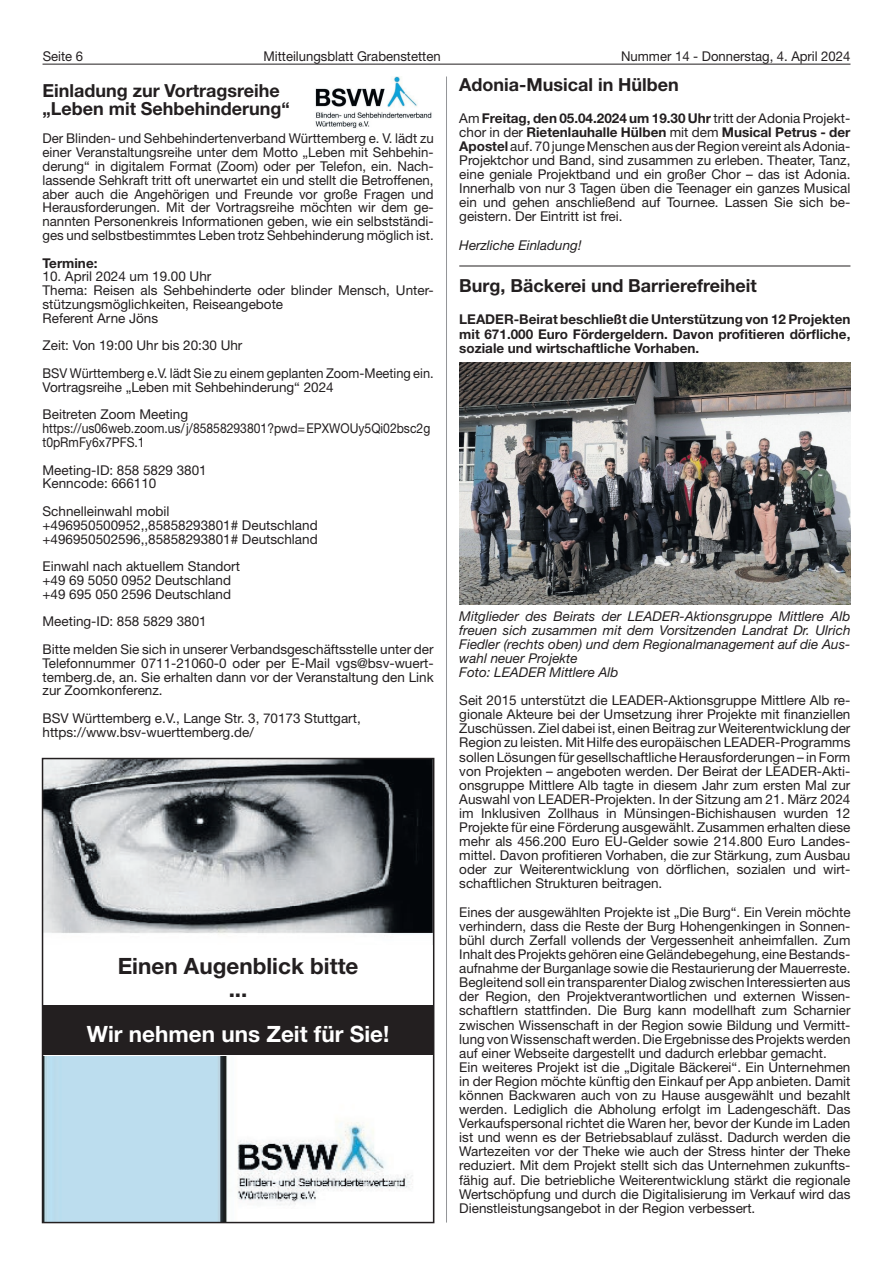
<style>
.page{position:relative;width:893px;height:1263px;background:#fff}
.page>*{position:absolute;margin:0;border:0;box-sizing:border-box;transform-origin:0 0}
.t1{font:700 22.5px/22.5px "Helvetica Neue";color:#231f20;text-align:center}
.t2{font:700 22.5px "Helvetica Neue";color:#fff}
.t3{font:700 18px/18px "Helvetica Neue";color:#231f20}
.t4{font:13.5px/14.1px "Helvetica Neue";color:#231f20}
.t5{font:italic 13.5px/14.1px "Helvetica Neue";color:#231f20}
.t6{font:700 13.5px/14.1px "Helvetica Neue";color:#231f20;text-align:justify}
.t7{font:13.5px/13.8px "Helvetica Neue";color:#231f20;scale:.9 1}
.s1{font-weight:700}
</style>
<div class="page">
<hr style="left:43px;top:64px;width:807px;height:1px;background:#231f20">
<hr style="left:446px;top:77px;width:1px;height:1145px;background:#939598">
<img style="left:315px;top:77px;width:117px;height:52px">
<img style="left:45px;top:761px;width:386px;height:174px">
<div style="left:43px;top:1005px;width:391px;height:50px;background:#231f20"></div>
<img style="left:45px;top:1056px;width:368px;height:164px">
<hr style="left:459px;top:266px;width:391px;height:1px;background:#231f20">
<img style="left:459px;top:362px;width:391px;height:242px">
<div style="left:42px;top:758px;width:392px;height:465px;border:2px solid #231f20"></div>
<p class="t4" style="left:43px;top:49px;width:42px">Seite 6</p>
<p class="t4" style="left:263px;top:49px;width:179px">Mitteilungsblatt Grabenstetten</p>
<p class="t4" style="left:621px;top:49px;width:231px">Nummer 14 - Donnerstag, 4. April 2024</p>
<h2 class="t3" style="left:43px;top:82px;width:249px">Einladung zur Vortragsreihe „Leben mit Sehbehinderung“</h2>
<p class="t4" style="left:43px;top:131px;width:393px;text-align:justify">Der Blinden- und Sehbehindertenverband Württemberg e. V. lädt zu einer Veranstaltungsreihe unter dem Motto „Leben mit Sehbehin&shy;derung“ in digitalem Format (Zoom) oder per Telefon, ein. Nach&shy;lassende Sehkraft tritt oft unerwartet ein und stellt die Betroffenen, aber auch die Angehörigen und Freunde vor große Fragen und Herausforderungen. Mit der Vortragsreihe möchten wir dem ge&shy;nannten Personenkreis Informationen geben, wie ein selbstständi&shy;ges und selbstbestimmtes Leben trotz Sehbehinderung möglich ist.</p>
<p class="t6" style="left:43px;top:255px;width:56px">Termine:</p>
<p class="t4" style="left:43px;top:269px;width:393px">10. April 2024 um 19.00 Uhr<br>Thema: Reisen als Sehbehinderte oder blinder Mensch, Unter&shy;stützungsmöglichkeiten, Reiseangebote<br>Referent Arne Jöns</p>
<p class="t4" style="left:43px;top:332px;width:393px;line-height:27.6px">Zeit: Von 19:00 Uhr bis 20:30 Uhr<br>BSV Württemberg e.V. lädt Sie zu einem geplanten Zoom-Meeting ein.</p>
<p class="t4" style="left:43px;top:373px;width:293px;line-height:27.6px">Vortragsreihe „Leben mit Sehbehinderung“ 2024<br>Beitreten Zoom Meeting</p>
<p class="t7" style="left:43px;top:421px;width:432px">https://us06web.zoom.us/j/85858293801?pwd=EPXWOUy5Qi02bsc2g t0pRmFy6x7PFS.1</p>
<p class="t4" style="left:43px;top:463px;width:166px">Meeting-ID: 858 5829 3801<br>Kenncode: 666110</p>
<p class="t4" style="left:43px;top:504px;width:277px">Schnelleinwahl mobil +496950500952,,85858293801# Deutschland +496950502596,,85858293801# Deutschland</p>
<p class="t4" style="left:43px;top:559px;width:199px">Einwahl nach aktuellem Standort +49 69 5050 0952 Deutschland +49 695 050 2596 Deutschland</p>
<p class="t4" style="left:43px;top:608px;width:393px;line-height:27.6px">Meeting-ID: 858 5829 3801<br>Bitte melden Sie sich in unserer Verbandsgeschäftsstelle unter der</p>
<p class="t4" style="left:43px;top:656px;width:393px;text-align:justify">Telefonnummer 0711-21060-0 oder per E-Mail vgs@bsv-wuert&shy;temberg.de, an. Sie erhalten dann vor der Veranstaltung den Link zur Zoomkonferenz.</p>
<p class="t4" style="left:43px;top:711px;width:320px">BSV Württemberg e.V., Lange Str. 3, 70173 Stuttgart, https://www.bsv-wuerttemberg.de/</p>
<h2 class="t3" style="left:459px;top:75px;width:221px">Adonia-Musical in Hülben</h2>
<p class="t4" style="left:459px;top:111px;width:393px;text-align:justify">Am <span class="s1">Freitag, den 05.04.2024 um 19.30 Uhr</span> tritt der Adonia Projekt&shy;chor in der <span class="s1">Rietenlauhalle Hülben</span> mit dem <span class="s1">Musical Petrus - der Apostel</span> auf. 70 junge Menschen aus der Region vereint als Adonia-Projektchor und Band, sind zusammen zu erleben. Theater, Tanz, eine geniale Projektband und ein großer Chor – das ist Adonia.<br>Innerhalb von nur 3 Tagen üben die Teenager ein ganzes Musical ein und gehen anschließend auf Tournee. Lassen Sie sich be&shy;geistern. Der Eintritt ist frei.</p>
<p class="t5" style="left:459px;top:237px;width:124px">Herzliche Einladung!</p>
<h2 class="t3" style="left:459px;top:276px;width:299px">Burg, Bäckerei und Barrierefreiheit</h2>
<p class="t6" style="left:459px;top:312px;width:393px">LEADER-Beirat beschließt die Unterstützung von 12 Projekten mit 671.000 Euro Fördergeldern. Davon profitieren dörfliche, soziale und wirtschaftliche Vorhaben.</p>
<p class="t5" style="left:459px;top:608px;width:393px">Mitglieder des Beirats der LEADER-Aktionsgruppe Mittlere Alb freuen sich zusammen mit dem Vorsitzenden Landrat Dr. Ulrich Fiedler (rechts oben) und dem Regionalmanagement auf die Aus&shy;wahl neuer Projekte<br>Foto: LEADER Mittlere Alb</p>
<p class="t4" style="left:459px;top:693px;width:393px;text-align:justify">Seit 2015 unterstützt die LEADER-Aktionsgruppe Mittlere Alb re&shy;gionale Akteure bei der Umsetzung ihrer Projekte mit finanziellen Zuschüssen. Ziel dabei ist, einen Beitrag zur Weiterentwicklung der Region zu leisten. Mit Hilfe des europäischen LEADER-Programms sollen Lösungen für gesellschaftliche Herausforderungen – in Form von Projekten – angeboten werden. Der Beirat der LEADER-Akti&shy;onsgruppe Mittlere Alb tagte in diesem Jahr zum ersten Mal zur Auswahl von LEADER-Projekten. In der Sitzung am 21. März 2024 im Inklusiven Zollhaus in Münsingen-Bichishausen wurden 12<br>Projekte für eine Förderung ausgewählt. Zusammen erhalten diese mehr als 456.200 Euro EU-Gelder sowie 214.800 Euro Landes&shy;mittel. Davon profitieren Vorhaben, die zur Stärkung, zum Ausbau oder zur Weiterentwicklung von dörflichen, sozialen und wirt&shy;schaftlichen Strukturen beitragen.</p>
<p class="t4" style="left:459px;top:905px;width:393px">Eines der ausgewählten Projekte ist „Die Burg“. Ein Verein möchte verhindern, dass die Reste der Burg Hohengenkingen in Sonnen&shy;bühl durch Zerfall vollends der Vergessenheit anheimfallen. Zum Inhalt des Projekts gehören eine Geländebegehung, eine Bestands&shy;aufnahme der Burganlage sowie die Restaurierung der Mauerreste.<br>Begleitend soll ein transparenter Dialog zwischen Interessierten aus der Region, den Projektverantwortlichen und externen Wissen&shy;schaftlern stattfinden. Die Burg kann modellhaft zum Scharnier zwischen Wissenschaft in der Region sowie Bildung und Vermitt&shy;lung von Wissenschaft werden. Die Ergebnisse des Projekts werden auf einer Webseite dargestellt und dadurch erlebbar gemacht.<br>Ein weiteres Projekt ist die „Digitale Bäckerei“. Ein Unternehmen in der Region möchte künftig den Einkauf per App anbieten. Damit können Backwaren auch von zu Hause ausgewählt und bezahlt werden. Lediglich die Abholung erfolgt im Ladengeschäft. Das Verkaufspersonal richtet die Waren her, bevor der Kunde im Laden ist und wenn es der Betriebsablauf zulässt. Dadurch werden die Wartezeiten vor der Theke wie auch der Stress hinter der Theke reduziert. Mit dem Projekt stellt sich das Unternehmen zukunfts&shy;fähig auf. Die betriebliche Weiterentwicklung stärkt die regionale Wertschöpfung und durch die Digitalisierung im Verkauf wird das Dienstleistungsangebot in der Region verbessert.</p>
<h1 class="t1" style="left:118px;top:954px;width:242px">Einen Augenblick bitte ...</h1>
<h1 class="t2" style="left:87px;top:1020px;width:304px">Wir nehmen uns Zeit für Sie!</h1>
</div>
